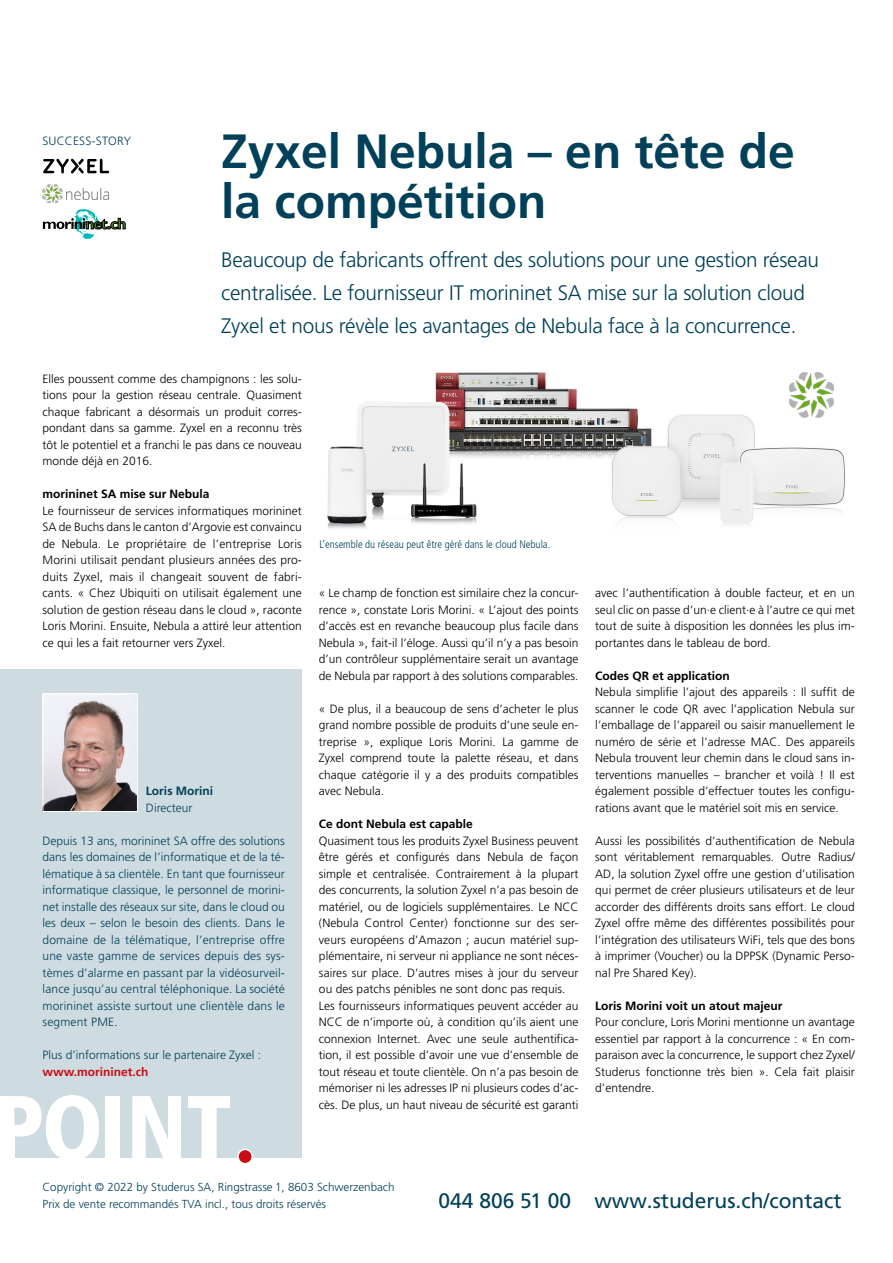
<style>
.page{position:relative;width:893px;height:1263px;background:#fff}
.page>*{position:absolute;margin:0;border:0;box-sizing:border-box;transform-origin:0 0}
.t1{font:900 condensed 89.55px "Frutiger LT Pro";letter-spacing:-.015em;color:#fff}
.t2{font:700 48px/49.5px "Frutiger LT Pro";color:#004058}
.t3{font:300 21px/33px "Frutiger LT Pro";letter-spacing:-.01em;color:#004058}
.t4{font:21px "Frutiger LT Pro";color:#004058}
.t5{font:300 12px/16.5px "Frutiger LT Pro";color:#000;text-align:justify}
.t6{font:300 12px/16.5px "Frutiger LT Pro";letter-spacing:.015em;color:#004058;text-align:justify}
.t7{font:700 12px "Frutiger LT Pro";color:#000}
.t8{font:700 12px "Frutiger LT Pro";color:#c90c12}
.t9{font:700 12px "Frutiger LT Pro";color:#004058}
.t10{font:300 11.7px/16.5px "Frutiger LT Pro";color:#004058}
.t11{font:300 condensed 10.8px "Frutiger LT Pro";color:#004058}
</style>
<div class="page">
<div style="left:0;top:669px;width:302px;height:489px;background:#cedbe1"></div>
<svg style="left:43px;top:159px;width:67px;height:15px"></svg>
<img style="left:45px;top:695px;width:91px;height:115px">
<div style="left:43px;top:693px;width:95px;height:119px;border:1px solid #fff"></div>
<img style="left:43px;top:184px;width:20px;height:19px">
<img style="left:67px;top:187px;width:42px;height:12px">
<svg style="left:43px;top:209px;width:83px;height:30px"></svg>
<img style="left:327px;top:372px;width:518px;height:157px">
<img style="left:788px;top:372px;width:47px;height:49px">
<div style="left:237px;top:1150px;width:16px;height:15px;border:2px solid #fff;border-radius:50%"></div>
<div style="left:0;top:1096px;width:5px;height:67px;background:#fff"></div>
<div style="left:238px;top:1149px;width:14px;height:15px;background:#c90c12;border-radius:50%"></div>
<div style="left:237px;top:1149px;width:16px;height:15px;border:2px solid #fff;border-radius:50%"></div>
<p class="t6" style="left:42px;top:133px;width:90px">SUCCESS-STORY</p>
<h2 class="t2" style="left:221px;top:127px;width:575px">Zyxel Nebula – en tête de la compétition</h2>
<h3 class="t3" style="left:221px;top:243px;width:599px">Beaucoup de fabricants offrent des solutions pour une gestion réseau centralisée. Le fournisseur IT morininet SA mise sur la solution cloud<br>Zyxel et nous révèle les avantages de Nebula face à la concurrence.</h3>
<p class="t5" style="left:43px;top:370px;width:261px">Elles poussent comme des champignons : les solu&shy;tions pour la gestion réseau centrale. Quasiment chaque fabricant a désormais un produit corres&shy;pondant dans sa gamme. Zyxel en a reconnu très tôt le potentiel et a franchi le pas dans ce nouveau monde déjà en 2016.</p>
<p class="t7" style="left:43px;top:487px;width:169px">morininet SA mise sur Nebula</p>
<p class="t5" style="left:43px;top:502px;width:261px">Le fournisseur de services informatiques morininet SA de Buchs dans le canton d’Argovie est convaincu de Nebula. Le propriétaire de l’entreprise Loris Morini utilisait pendant plusieurs années des pro&shy;duits Zyxel, mais il changeait souvent de fabri&shy;cants. « Chez Ubiquiti on utilisait également une solution de gestion réseau dans le cloud », raconte Loris Morini. Ensuite, Nebula a attiré leur attention ce qui les a fait retourner vers Zyxel.</p>
<p class="t9" style="left:146px;top:784px;width:69px">Loris Morini</p>
<p class="t6" style="left:146px;top:799px;width:48px">Directeur</p>
<p class="t6" style="left:43px;top:832px;width:244px">Depuis 13 ans, morininet SA offre des solutions dans les domaines de l’informatique et de la té&shy;lématique à sa clientèle. En tant que fournisseur informatique classique, le personnel de morini&shy;net installe des réseaux sur site, dans le cloud ou les deux – selon le besoin des clients. Dans le domaine de la télématique, l’entreprise offre une vaste gamme de services depuis des sys&shy;tèmes d’alarme en passant par la vidéosurveil&shy;lance jusqu’au central téléphonique. La société morininet assiste surtout une clientèle dans le segment PME.</p>
<p class="t6" style="left:43px;top:1047px;width:220px">Plus d’informations sur le partenaire Zyxel :</p>
<p class="t8" style="left:43px;top:1064px;width:108px">www.morininet.ch</p>
<h1 class="t1" style="left:-6px;top:1074px;width:239px">POINT</h1>
<p class="t11" style="left:319px;top:538px;width:232px">L’ensemble du réseau peut être géré dans le cloud Nebula.</p>
<p class="t5" style="left:319px;top:585px;width:261px">« Le champ de fonction est similaire chez la concur&shy;rence », constate Loris Morini. « L’ajout des points d’accès est en revanche beaucoup plus facile dans Nebula », fait-il l’éloge. Aussi qu’il n’y a pas besoin d’un contrôleur supplémentaire serait un avantage de Nebula par rapport à des solutions comparables.</p>
<p class="t5" style="left:319px;top:700px;width:261px">« De plus, il a beaucoup de sens d’acheter le plus grand nombre possible de produits d’une seule en&shy;treprise », explique Loris Morini. La gamme de Zyxel comprend toute la palette réseau, et dans chaque catégorie il y a des produits compatibles avec Nebula.</p>
<p class="t7" style="left:319px;top:817px;width:155px">Ce dont Nebula est capable</p>
<p class="t5" style="left:319px;top:832px;width:261px;text-align:left">Quasiment tous les produits Zyxel Business peuvent être gérés et configurés dans Nebula de façon simple et centralisée. Contrairement à la plupart des concurrents, la solution Zyxel n’a pas besoin de matériel, ou de logiciels supplémentaires. Le NCC (Nebula Control Center) fonctionne sur des ser&shy;veurs européens d’Amazon ; aucun matériel sup&shy;plémentaire, ni serveur ni appliance ne sont néces&shy;saires sur place. D’autres mises à jour du serveur ou des patchs pénibles ne sont donc pas requis.<br>Les fournisseurs informatiques peuvent accéder au NCC de n’importe où, à condition qu’ils aient une connexion Internet. Avec une seule authentifica&shy;tion, il est possible d’avoir une vue d’ensemble de tout réseau et toute clientèle. On n’a pas besoin de mémoriser ni les adresses IP ni plusieurs codes d’ac&shy;cès. De plus, un haut niveau de sécurité est garanti</p>
<p class="t5" style="left:595px;top:585px;width:261px">avec l’authentification à double facteur, et en un seul clic on passe d’un·e client·e à l’autre ce qui met tout de suite à disposition les données les plus im&shy;portantes dans le tableau de bord.</p>
<p class="t7" style="left:595px;top:668px;width:136px">Codes QR et application</p>
<p class="t5" style="left:595px;top:684px;width:261px">Nebula simplifie l’ajout des appareils : Il suffit de scanner le code QR avec l’application Nebula sur l’emballage de l’appareil ou saisir manuellement le numéro de série et l’adresse MAC. Des appareils Nebula trouvent leur chemin dans le cloud sans in&shy;terventions manuelles – brancher et voilà ! Il est également possible d’effectuer toutes les configu&shy;rations avant que le matériel soit mis en service.</p>
<p class="t5" style="left:595px;top:832px;width:261px">Aussi les possibilités d’authentification de Nebula sont véritablement remarquables. Outre Radius/ AD, la solution Zyxel offre une gestion d’utilisation qui permet de créer plusieurs utilisateurs et de leur accorder des différents droits sans effort. Le cloud Zyxel offre même des différentes possibilités pour l’intégration des utilisateurs WiFi, tels que des bons à imprimer (Voucher) ou la DPPSK (Dynamic Perso&shy;nal Pre Shared Key).</p>
<p class="t7" style="left:595px;top:998px;width:189px">Loris Morini voit un atout majeur</p>
<p class="t5" style="left:595px;top:1014px;width:261px">Pour conclure, Loris Morini mentionne un avantage essentiel par rapport à la concurrence : « En com&shy;paraison avec la concurrence, le support chez Zyxel/ Studerus fonctionne très bien ». Cela fait plaisir d’entendre.</p>
<p class="t10" style="left:43px;top:1179px;width:354px">Copyright © 2022 by Studerus SA, Ringstrasse 1, 8603 Schwerzenbach<br>Prix de vente recommandés TVA incl., tous droits réservés</p>
<h3 class="t4" style="left:438px;top:1188px;width:405px">044 806 51 00 www.studerus.ch/contact</h3>
</div>
